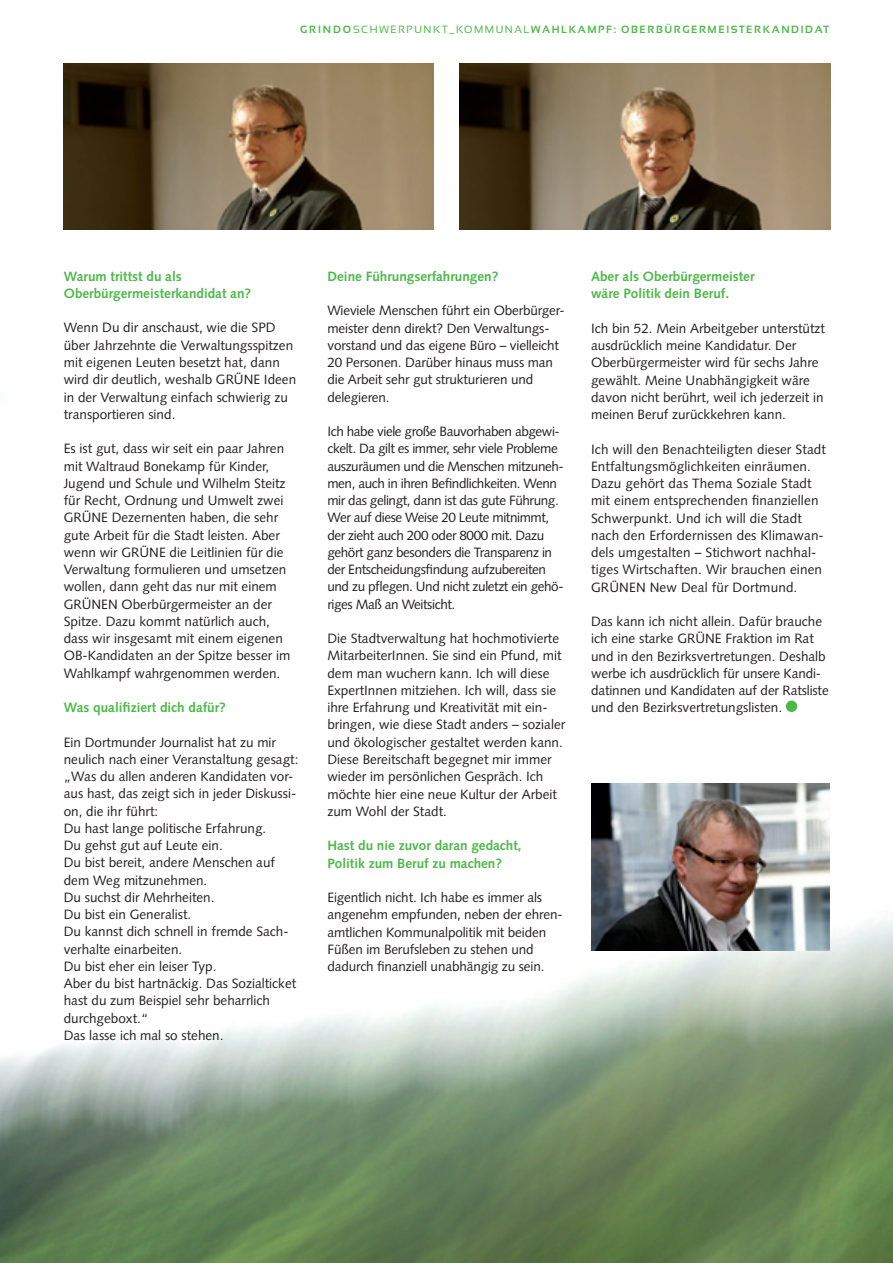
<style>
.page{position:relative;width:893px;height:1263px;background:#fff}
.page>*{position:absolute;margin:0;border:0;box-sizing:border-box;transform-origin:0 0}
.t1{font:13.5px/17.2px "Syntax";color:#231f20}
.t2{font:13.5px/17.2px "Syntax";letter-spacing:-.03em;color:#231f20}
.t3{font:700 13.5px/17.2px "Syntax";color:#4cb848}
.t4{font:700 10.5px "Sansation";letter-spacing:.15em;color:#4cb848}
.s1{font-weight:400}
</style>
<div class="page">
<img style="left:0;top:700px;width:893px;height:563px">
<div style="left:786px;top:701px;width:11px;height:11px;background:#4cb848;border-radius:50%"></div>
<img style="left:591px;top:783px;width:239px;height:167px">
<img style="left:64px;top:64px;width:370px;height:165px">
<img style="left:459px;top:64px;width:371px;height:165px">
<p class="t4" style="left:300px;top:24px;width:348px">GRINDO<span class="s1">SCHWERPUNKT_KOMMUNAL</span>WAHLKAMPF: OBERB</p>
<p class="t4" style="left:664px;top:24px;width:19px">ÜRGER</p>
<p class="t4" style="left:708px;top:24px;width:123px">MEISTER KANDIDAT</p>
<p class="t3" style="left:64px;top:267px;width:189px">Warum trittst du als<br>Oberbürgermeisterkandidat an?</p>
<p class="t1" style="left:64px;top:319px;width:234px">Wenn Du dir anschaust, wie die SPD über Jahrzehnte die Verwaltungsspitzen mit eigenen Leuten besetzt hat, dann wird dir deutlich, weshalb GRÜNE Ideen in der Verwaltung einfach schwierig zu transportieren sind.</p>
<p class="t1" style="left:64px;top:440px;width:228px">Es ist gut, dass wir seit ein paar Jahren mit Waltraud Bonekamp für Kinder, Jugend und Schule und Wilhelm Steitz für Recht, Ordnung und Umwelt zwei GRÜNE Dezernenten haben, die sehr gute Arbeit für die Stadt leisten. Aber wenn wir GRÜNE die Leitlinien für die Verwaltung formulieren und umsetzen wollen, dann geht das nur mit einem GRÜNEN Oberbürgermeister an der Spitze. Dazu kommt natürlich auch, dass wir insgesamt mit einem eigenen OB-Kandidaten an der Spitze besser im Wahlkampf wahrgenommen werden.</p>
<p class="t3" style="left:64px;top:699px;width:164px">Was qualifiziert dich dafür?</p>
<p class="t1" style="left:64px;top:733px;width:236px">Ein Dortmunder Journalist hat zu mir neulich nach einer Veranstaltung gesagt: „Was du allen anderen Kandidaten vor&shy;aus hast, das zeigt sich in jeder Diskussi&shy;on, die ihr führt:<br>Du hast lange politische Erfahrung.<br>Du gehst gut auf Leute ein.<br>Du bist bereit, andere Menschen auf dem Weg mitzunehmen.<br>Du suchst dir Mehrheiten.<br>Du bist ein Generalist.<br>Du kannst dich schnell in fremde Sach&shy;verhalte einarbeiten.<br>Du bist eher ein leiser Typ.<br>Aber du bist hartnäckig. Das Sozialticket hast du zum Beispiel sehr beharrlich durchgeboxt.“<br>Das lasse ich mal so stehen.</p>
<p class="t3" style="left:327px;top:268px;width:173px">Deine Führungserfahrungen?</p>
<p class="t1" style="left:327px;top:302px;width:239px">Wieviele Menschen führt ein Oberbürger&shy;meister denn direkt? Den Verwaltungs&shy;vorstand und das eigene Büro – vielleicht 20 Personen. Darüber hinaus muss man die Arbeit sehr gut strukturieren und delegieren.</p>
<p class="t2" style="left:327px;top:423px;width:238px">Ich habe viele große Bauvorhaben abgewi&shy;ckelt. Da gilt es immer, sehr viele Probleme auszuräumen und die Menschen mitzuneh&shy;men, auch in ihren Befindlichkeiten. Wenn mir das gelingt, dann ist das gute Führung.<br>Wer auf diese Weise 20 Leute mitnimmt, der zieht auch 200 oder 8000 mit. Dazu gehört ganz besonders die Transparenz in der Entscheidungsfindung aufzubereiten und zu pflegen. Und nicht zuletzt ein gehö&shy;riges Maß an Weitsicht.</p>
<p class="t1" style="left:327px;top:630px;width:239px">Die Stadtverwaltung hat hochmotivierte MitarbeiterInnen. Sie sind ein Pfund, mit dem man wuchern kann. Ich will diese ExpertInnen mitziehen. Ich will, dass sie ihre Erfahrung und Kreativität mit ein&shy;bringen, wie diese Stadt anders – sozialer und ökologischer gestaltet werden kann.<br>Diese Bereitschaft begegnet mir immer wieder im persönlichen Gespräch. Ich möchte hier eine neue Kultur der Arbeit zum Wohl der Stadt.</p>
<p class="t3" style="left:327px;top:837px;width:196px">Hast du nie zuvor daran gedacht,<br>Politik zum Beruf zu machen?</p>
<p class="t1" style="left:327px;top:889px;width:237px">Eigentlich nicht. Ich habe es immer als angenehm empfunden, neben der ehren&shy;amtlichen Kommunalpolitik mit beiden Füßen im Berufsleben zu stehen und dadurch finanziell unabhängig zu sein.</p>
<p class="t3" style="left:591px;top:268px;width:165px">Aber als Oberbürgermeister wäre Politik dein Beruf.</p>
<p class="t1" style="left:591px;top:319px;width:236px">Ich bin 52. Mein Arbeitgeber unterstützt ausdrücklich meine Kandidatur. Der Oberbürgermeister wird für sechs Jahre gewählt. Meine Unabhängigkeit wäre davon nicht berührt, weil ich jederzeit in meinen Beruf zurückkehren kann.</p>
<p class="t1" style="left:591px;top:440px;width:236px">Ich will den Benachteiligten dieser Stadt Entfaltungsmöglichkeiten einräumen.<br>Dazu gehört das Thema Soziale Stadt mit einem entsprechenden finanziellen Schwerpunkt. Und ich will die Stadt nach den Erfordernissen des Klimawan&shy;dels umgestalten – Stichwort nachhal&shy;tiges Wirtschaften. Wir brauchen einen GRÜNEN New Deal für Dortmund.</p>
<p class="t1" style="left:591px;top:613px;width:239px">Das kann ich nicht allein. Dafür brauche ich eine starke GRÜNE Fraktion im Rat und in den Bezirksvertretungen. Deshalb werbe ich ausdrücklich für unsere Kandi&shy;datinnen und Kandidaten auf der Ratsliste und den Bezirksvertretungslisten.</p>
</div>
